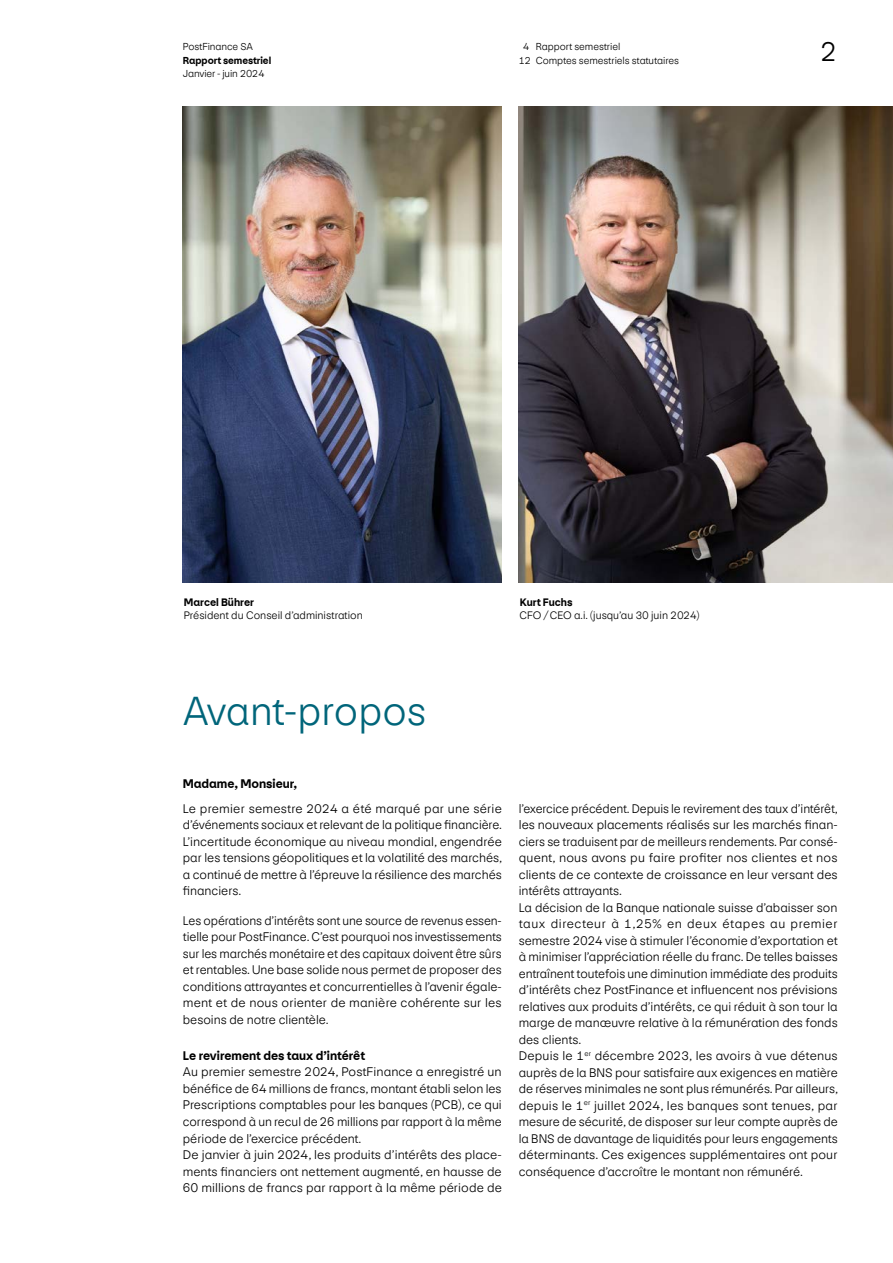
<style>
.page{position:relative;width:893px;height:1263px;background:#fff}
.page>*{position:absolute;margin:0;border:0;box-sizing:border-box;transform-origin:0 0}
.t1{font:300 42px "Post Finance Grotesk";color:#00657a}
.t2{font:300 28.5px "Post Finance Grotesk";color:#000}
.t3{font:300 12.9px/16.5px "Post Finance Grotesk";color:#000;text-align:justify}
.t4{font:700 12.9px "Post Finance Grotesk";color:#000}
.t5{font:300 11.25px/13.5px "Post Finance Grotesk";color:#000}
.t6{font:300 10.5px/13.5px "Post Finance Grotesk";letter-spacing:-.005em;color:#000}
.t7{font:700 10.5px "Post Finance Grotesk";letter-spacing:-.005em;color:#000}
.s1{font-weight:700}
</style>
<div class="page">
<img style="left:183px;top:106px;width:319px;height:476px">
<img style="left:519px;top:106px;width:374px;height:476px">
<p class="t6" style="left:183px;top:40px;width:72px">PostFinance SA</p>
<p class="t7" style="left:183px;top:53px;width:90px">Rapport semestriel</p>
<p class="t6" style="left:183px;top:67px;width:83px">Janvier - juin 2024</p>
<p class="t6" style="left:519px;top:40px;width:162px;text-indent:5px">4 Rapport semestriel<br>12 Comptes semestriels statutaires</p>
<h2 class="t2" style="left:821px;top:34px;width:19px">2</h2>
<p class="t5" style="left:184px;top:595px;width:180px"><span class="s1">Marcel Bührer<br></span>Président du Conseil d’administration</p>
<p class="t5" style="left:519px;top:595px;width:182px"><span class="s1">Kurt Fuchs<br></span>CFO / CEO a.i. (jusqu’au 30 juin 2024)</p>
<h2 class="t1" style="left:183px;top:684px;width:245px">Avant-propos</h2>
<h3 class="t4" style="left:183px;top:775px;width:116px">Madame, Monsieur,</h3>
<p class="t3" style="left:183px;top:800px;width:321px">Le premier semestre 2024 a été marqué par une série d’événements sociaux et relevant de la politique financière.<br>L’incertitude économique au niveau mondial, engendrée par les tensions géopolitiques et la volatilité des marchés, a continué de mettre à l’épreuve la résilience des marchés financiers.</p>
<p class="t3" style="left:183px;top:912px;width:320px">Les opérations d’intérêts sont une source de revenus essen&shy;tielle pour PostFinance. C’est pourquoi nos investissements sur les marchés monétaire et des capitaux doivent être sûrs et rentables. Une base solide nous permet de proposer des conditions attrayantes et concurrentielles à l’avenir égale&shy;ment et de nous orienter de manière cohérente sur les besoins de notre clientèle.</p>
<h3 class="t4" style="left:183px;top:1047px;width:184px">Le revirement des taux d’intérêt</h3>
<p class="t3" style="left:183px;top:1064px;width:320px">Au premier semestre 2024, PostFinance a enregistré un bénéfice de 64 millions de francs, montant établi selon les Prescriptions comptables pour les banques (PCB), ce qui correspond à un recul de 26 millions par rapport à la même période de l’exercice précédent.</p>
<p class="t3" style="left:183px;top:1146px;width:321px">De janvier à juin 2024, les produits d’intérêts des place&shy;ments financiers ont nettement augmenté, en hausse de 60 millions de francs par rapport à la même période de</p>
<p class="t3" style="left:519px;top:800px;width:320px">l’exercice précédent. Depuis le revirement des taux d’intérêt,</p>
<p class="t3" style="left:519px;top:850px;width:320px">quent, nous avons pu faire profiter nos clientes et nos clients de ce contexte de croissance en leur versant des intérêts attrayants.</p>
<p class="t3" style="left:519px;top:817px;width:320px">les nouveaux placements réalisés sur les marchés finan&shy;ciers se traduisent par de meilleurs rendements. Par consé-</p>
<p class="t3" style="left:519px;top:899px;width:320px">La décision de la Banque nationale suisse d’abaisser son taux directeur à 1,25% en deux étapes au premier semestre 2024 vise à stimuler l’économie d’exportation et à minimiser l’appréciation réelle du franc. De telles baisses entraînent toutefois une diminution immédiate des produits d’intérêts chez PostFinance et influencent nos prévisions relatives aux produits d’intérêts, ce qui réduit à son tour la marge de manœuvre relative à la rémunération des fonds des clients.</p>
<p class="t3" style="left:519px;top:1048px;width:321px">Depuis le 1<sup>er</sup> décembre 2023, les avoirs à vue détenus auprès de la BNS pour satisfaire aux exigences en matière de réserves minimales ne sont plus rémunérés. Par ailleurs, depuis le 1<sup>er</sup> juillet 2024, les banques sont tenues, par mesure de sécurité, de disposer sur leur compte auprès de la BNS de davantage de liquidités pour leurs engagements déterminants. Ces exigences supplémentaires ont pour conséquence d’accroître le montant non rémunéré.</p>
</div>
